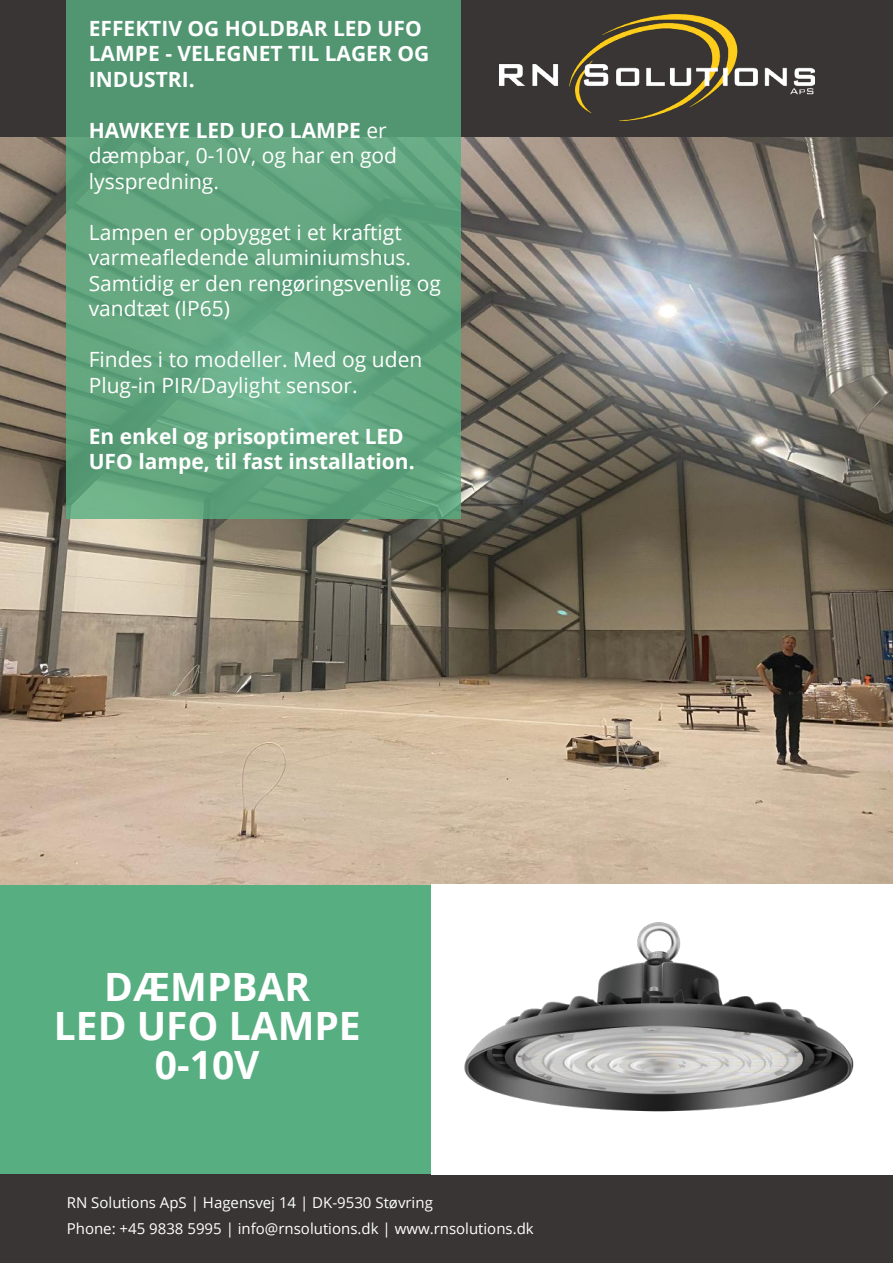
<style>
.page{position:relative;width:893px;height:1263px;background:#393535}
.page>*{position:absolute;margin:0;border:0;box-sizing:border-box;transform-origin:0 0}
.t1{font:700 39px/39px "Open Sans";color:#fff;text-align:center}
.t2{font:21px/25.5px "Open Sans";color:#fff}
.t3{font:700 21px/25.5px "Open Sans";color:#fff}
.t4{font:15px/25.5px "Open Sans";color:#fff}
.s1{font-weight:700}
</style>
<div class="page">
<div style="left:0;top:884px;width:893px;height:290px;background:#57ae81"></div>
<img style="left:499px;top:14px;width:315px;height:107px">
<img style="left:0;top:137px;width:893px;height:747px">
<svg style="left:67px;top:0;width:394px;height:519px;fill:#60a57e"></svg>
<img style="left:432px;top:884px;width:461px;height:290px">
<p class="t3" style="left:89px;top:15px;width:342px">EFFEKTIV OG HOLDBAR LED UFO<br>LAMPE - VELEGNET TIL LAGER OG<br>INDUSTRI.</p>
<p class="t2" style="left:89px;top:117px;width:310px"><span class="s1">HAWKEYE LED UFO LAMPE</span> er dæmpbar, 0-10V, og har en god lysspredning.</p>
<p class="t2" style="left:89px;top:219px;width:354px">Lampen er opbygget i et kraftigt varmeafledende aluminiumshus.<br>Samtidig er den rengøringsvenlig og vandtæt (IP65)</p>
<p class="t2" style="left:89px;top:346px;width:335px">Findes i to modeller. Med og uden<br>Plug-in PIR/Daylight sensor.</p>
<p class="t3" style="left:89px;top:423px;width:327px">En enkel og prisoptimeret LED<br>UFO lampe, til fast installation.</p>
<h1 class="t1" style="left:54px;top:966px;width:309px">DÆMPBAR<br>LED UFO LAMPE<br>0-10V</h1>
<p class="t4" style="left:67px;top:1189px;width:469px">RN Solutions ApS | Hagensvej 14 | DK-9530 Støvring<br>Phone: +45 9838 5995 | info@rnsolutions.dk | www.rnsolutions.dk</p>
</div>
